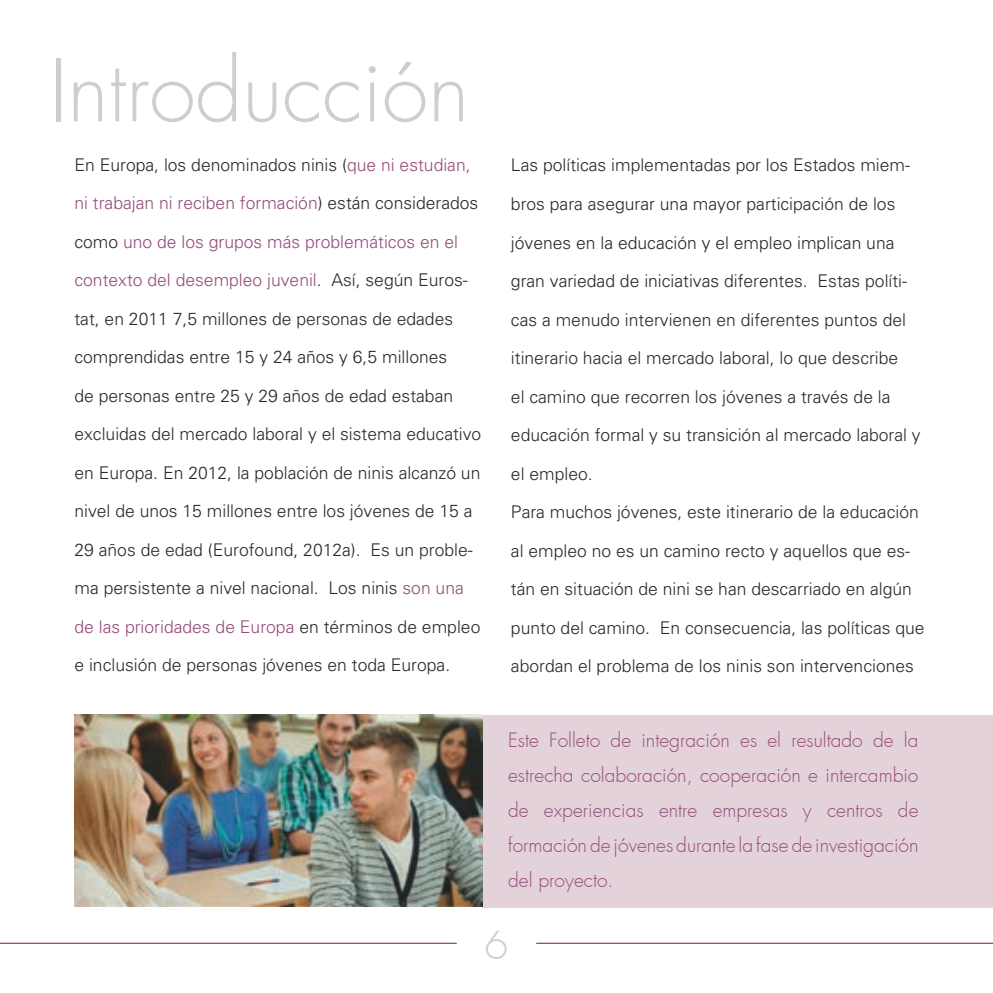
<style>
.page{position:relative;width:993px;height:993px;background:#fff}
.page>*{position:absolute;margin:0;border:0;box-sizing:border-box;transform-origin:0 0}
.t1{font:300 84px "Futura";color:#d0cdca}
.t2{font:300 38.5px "Futura";color:#d0cdca}
.t3{font:300 19.25px/35px "Futura";color:#954d79;text-align:justify}
.t4{font:300 17.5px "Univers";color:#2d272a}
.t5{font:300 17.5px "Univers";color:#954d79}
.s1{color:#954d79}
.s2{color:#2d272a}
</style>
<div class="page">
<hr style="left:0;top:942px;width:456px;height:1px;background:#954d79">
<hr style="left:536px;top:942px;width:456px;height:1px;background:#954d79">
<div style="left:482px;top:714px;width:510px;height:193px;background:#e3d2da"></div>
<img style="left:74px;top:714px;width:408px;height:192px">
<h1 class="t1" style="left:50px;top:37px;width:421px">Introducción</h1>
<p class="t4" style="left:74px;top:154px;width:397px">En Europa, los denominados ninis (<span class="s1">que ni estudian,</span></p>
<p class="t5" style="left:74px;top:192px;width:405px">ni trabajan ni reciben formación<span class="s2">) están considerados</span></p>
<p class="t5" style="left:74px;top:231px;width:385px"><span class="s2">como</span> uno de los grupos más problemáticos en el</p>
<p class="t5" style="left:74px;top:269px;width:394px">contexto del desempleo juvenil<span class="s2">. Así, según Euros-</span></p>
<p class="t4" style="left:74px;top:308px;width:380px">tat, en 2011 7,5 millones de personas de edades</p>
<p class="t4" style="left:74px;top:346px;width:374px">comprendidas entre 15 y 24 años y 6,5 millones</p>
<p class="t4" style="left:74px;top:385px;width:380px">de personas entre 25 y 29 años de edad estaban</p>
<p class="t4" style="left:74px;top:423px;width:408px">excluidas del mercado laboral y el sistema educativo</p>
<p class="t4" style="left:74px;top:462px;width:407px">en Europa. En 2012, la población de ninis alcanzó un</p>
<p class="t4" style="left:74px;top:500px;width:399px">nivel de unos 15 millones entre los jóvenes de 15 a</p>
<p class="t4" style="left:74px;top:539px;width:399px">29 años de edad (Eurofound, 2012a). Es un proble-</p>
<p class="t4" style="left:74px;top:577px;width:391px">ma persistente a nivel nacional. Los ninis <span class="s1">son una</span></p>
<p class="t5" style="left:74px;top:616px;width:407px">de las prioridades de Europa <span class="s2">en términos de empleo</span></p>
<p class="t4" style="left:74px;top:654px;width:377px">e inclusión de personas jóvenes en toda Europa.</p>
<p class="t4" style="left:511px;top:155px;width:400px">Las políticas implementadas por los Estados miem-</p>
<p class="t4" style="left:511px;top:193px;width:386px">bros para asegurar una mayor participación de los</p>
<p class="t4" style="left:511px;top:232px;width:385px">jóvenes en la educación y el empleo implican una</p>
<p class="t4" style="left:511px;top:270px;width:397px">gran variedad de iniciativas diferentes. Estas políti-</p>
<p class="t4" style="left:511px;top:309px;width:396px">cas a menudo intervienen en diferentes puntos del</p>
<p class="t4" style="left:511px;top:347px;width:389px">itinerario hacia el mercado laboral, lo que describe</p>
<p class="t4" style="left:511px;top:386px;width:381px">el camino que recorren los jóvenes a través de la</p>
<p class="t4" style="left:511px;top:424px;width:411px">educación formal y su transición al mercado laboral y</p>
<p class="t4" style="left:511px;top:463px;width:83px">el empleo.</p>
<p class="t4" style="left:511px;top:501px;width:409px">Para muchos jóvenes, este itinerario de la educación</p>
<p class="t4" style="left:511px;top:540px;width:400px">al empleo no es un camino recto y aquellos que es-</p>
<p class="t4" style="left:511px;top:578px;width:402px">tán en situación de nini se han descarriado en algún</p>
<p class="t4" style="left:511px;top:617px;width:415px">punto del camino. En consecuencia, las políticas que</p>
<p class="t4" style="left:511px;top:655px;width:404px">abordan el problema de los ninis son intervenciones</p>
<p class="t3" style="left:508px;top:722px;width:412px">este Folleto de integración es el resultado de la estrecha colaboración, cooperación e intercambio de experiencias entre empresas y centros de formación de jóvenes durante la fase de investigación del proyecto.</p>
<h2 class="t2" style="left:484px;top:920px;width:25px">6</h2>
</div>
